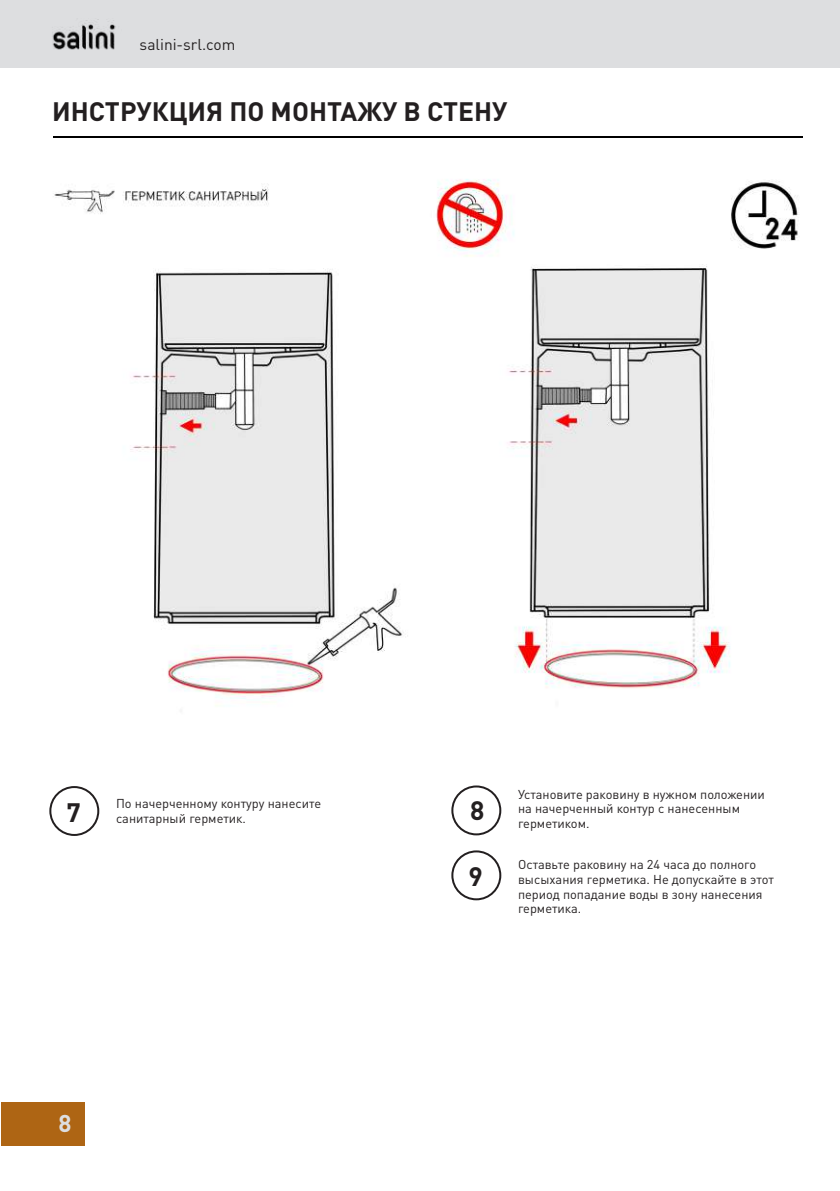
<style>
.page{position:relative;width:840px;height:1191px;background:#fff}
.page>*{position:absolute;margin:0;border:0;box-sizing:border-box;transform-origin:0 0}
.t1{font:700 26.4px "DIN Pro";color:#231f20}
.t2{font:700 24px "DIN Pro";color:#dddee0}
.t3{font:15.6px "DIN Pro";color:#231f20}
.t4{font:12.8px/14.6px "DIN Pro";color:#231f20}
</style>
<div class="page">
<div style="left:0;top:0;width:839px;height:67px;background:#dddee0"></div>
<img style="left:52px;top:19px;width:64px;height:31px">
<div style="left:1px;top:1102px;width:83px;height:43px;background:#ae6514"></div>
<hr style="left:53px;top:136px;width:749px;height:2px;background:#000">
<div style="left:49px;top:786px;width:50px;height:50px;border:2px solid #231f20;border-radius:50%"></div>
<div style="left:451px;top:785px;width:50px;height:50px;border:2px solid #231f20;border-radius:50%"></div>
<div style="left:451px;top:850px;width:50px;height:50px;border:2px solid #231f20;border-radius:50%"></div>
<img style="left:54px;top:184px;width:354px;height:522px">
<img style="left:436px;top:179px;width:362px;height:510px">
<p class="t3" style="left:140px;top:32px;width:97px">salini-srl.com</p>
<h1 class="t1" style="left:52px;top:89px;width:456px">ИНСТРУКЦИЯ ПО МОНТАЖУ В СТЕНУ</h1>
<h1 class="t1" style="left:67px;top:790px;width:16px">7</h1>
<p class="t4" style="left:116px;top:794px;width:206px">По начерченному контуру нанесите санитарный герметик.</p>
<h1 class="t1" style="left:470px;top:788px;width:16px">8</h1>
<p class="t4" style="left:517px;top:785px;width:248px">Установите раковину в нужном положении на начерченный контур с нанесенным герметиком.</p>
<h1 class="t1" style="left:468px;top:854px;width:16px">9</h1>
<p class="t4" style="left:517px;top:856px;width:257px">Оставьте раковину на 24 часа до полного высыхания герметика. Не допускайте в этот период попадание воды в зону нанесения герметика.</p>
<h2 class="t2" style="left:58px;top:1102px;width:15px">8</h2>
</div>
